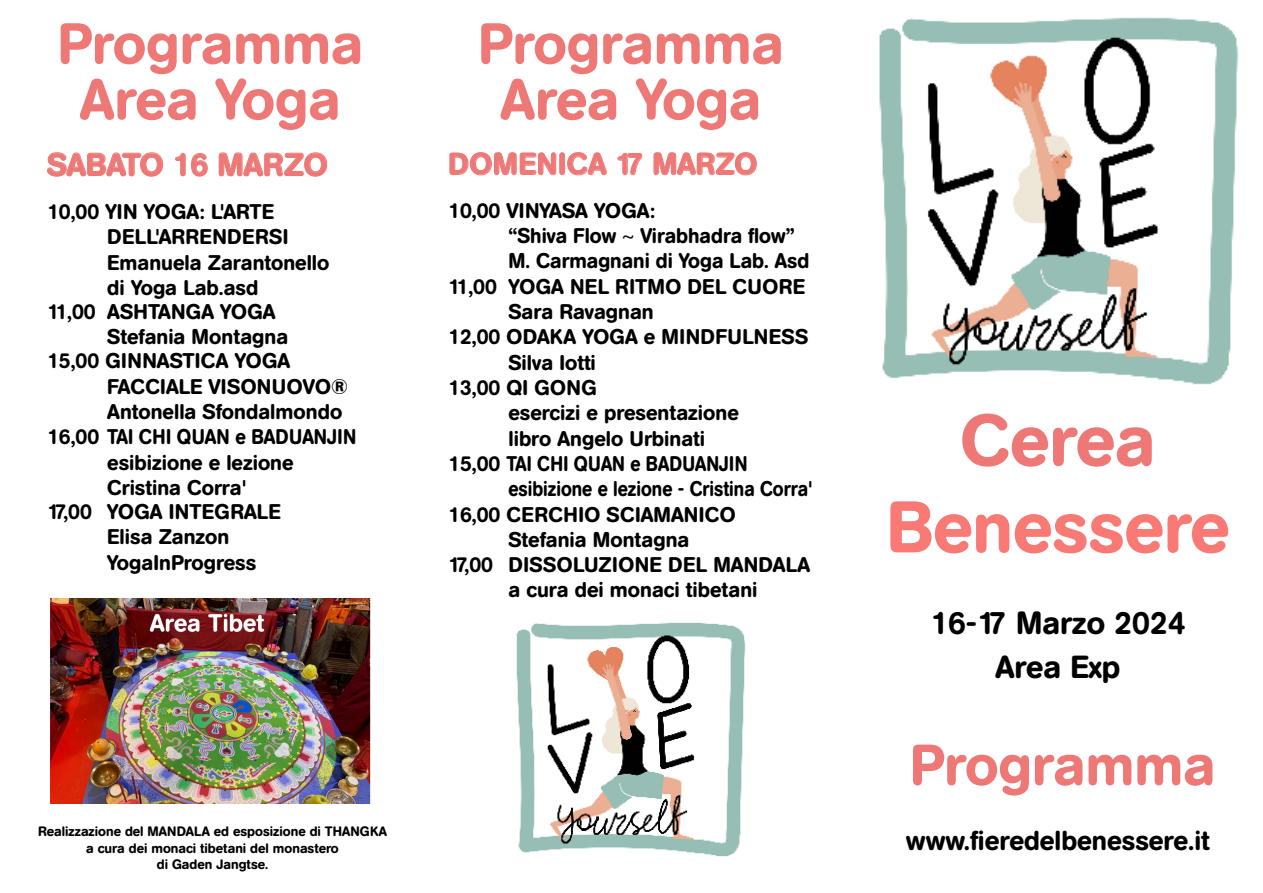
<style>
.page{position:relative;width:1263px;height:893px;background:#fff}
.page>*{position:absolute;margin:0;border:0;box-sizing:border-box;transform-origin:0 0}
.t1{font:500 72.3px "AG Book Rounded";color:#f97975}
.t2{font:500 72.3px "AG Book Rounded";color:#ee7876}
.t3{font:500 57.3px/55.8px "AG Book Rounded";color:#ee7876;text-align:center}
.t4{font:500 31.65px/44px "AG Book Rounded";color:#000;text-align:center}
.t5{font:500 31.65px "AG Book Rounded";color:#ee7876}
.t6{font:500 30.15px "AG Book Rounded";letter-spacing:.02em;color:#ee7876}
.t7{font:500 27.15px "AG Book Rounded";color:#000}
.t8{font:500 21.15px "AG Book Rounded";color:#000}
.t9{font:500 21.15px "AG Book Rounded";letter-spacing:.02em;color:#000}
.t10{font:500 21.15px "AG Book Rounded";color:#000;scale:.88 1}
.t11{font:500 13.5px/16.5px "AG Book Rounded";color:#000;text-align:center}
.s1{font-family:"Myriad Pro";font-weight:400}
</style>
<div class="page">
<svg style="left:47px;top:152px;width:116px;height:25px"></svg>
<svg style="left:175px;top:153px;width:33px;height:24px"></svg>
<svg style="left:218px;top:152px;width:109px;height:25px"></svg>
<svg style="left:449px;top:152px;width:158px;height:24px"></svg>
<svg style="left:617px;top:153px;width:25px;height:22px"></svg>
<svg style="left:653px;top:152px;width:104px;height:24px"></svg>
<img style="left:879px;top:17px;width:359px;height:368px">
<img style="left:516px;top:622px;width:230px;height:235px">
<img style="left:50px;top:598px;width:320px;height:206px">
<h2 class="t3" style="left:57px;top:17px;width:307px">Programma<br>Area Yoga</h2>
<h2 class="t3" style="left:478px;top:17px;width:307px">Programma<br>Area Yoga</h2>
<h3 class="t5" style="left:47px;top:146px;width:282px">SABATO 16 MARZO</h3>
<p class="t8" style="left:47px;top:199px;width:228px">10,00 YIN YOGA: L'ARTE</p>
<p class="t9" style="left:107px;top:224px;width:183px">DELL'ARRENDERSI</p>
<p class="t8" style="left:107px;top:250px;width:224px">Emanuela Zarantonello</p>
<p class="t8" style="left:107px;top:275px;width:153px">di Yoga Lab.asd</p>
<p class="t8" style="left:47px;top:299px;width:230px">11,00 ASHTANGA YOGA</p>
<p class="t8" style="left:107px;top:325px;width:182px">Stefania Montagna</p>
<p class="t8" style="left:47px;top:349px;width:245px">15,00 GINNASTICA YOGA</p>
<p class="t8" style="left:107px;top:374px;width:243px">FACCIALE VISONUOVO®</p>
<p class="t8" style="left:107px;top:399px;width:236px">Antonella Sfondalmondo</p>
<p class="t8" style="left:47px;top:425px;width:311px">16,00 TAI CHI QUAN e BADUANJIN</p>
<p class="t8" style="left:107px;top:450px;width:188px">esibizione e lezione</p>
<p class="t8" style="left:107px;top:475px;width:141px">Cristina Corra'</p>
<p class="t8" style="left:47px;top:499px;width:235px">17,00 YOGA INTEGRALE</p>
<p class="t8" style="left:107px;top:525px;width:124px">Elisa Zanzon</p>
<p class="t8" style="left:107px;top:550px;width:150px">YogaInProgress</p>
<h3 class="t6" style="left:448px;top:146px;width:310px">DOMENICA 17 MARZO</h3>
<p class="t8" style="left:448px;top:198px;width:208px">10,00 VINYASA YOGA:</p>
<p class="t8" style="left:508px;top:223px;width:288px">“Shiva Flow <span class="s1">~</span> Virabhadra flow”</p>
<p class="t8" style="left:508px;top:249px;width:302px">M. Carmagnani di Yoga Lab. Asd</p>
<p class="t9" style="left:448px;top:274px;width:358px">11,00 YOGA NEL RITMO DEL CUORE</p>
<p class="t8" style="left:508px;top:299px;width:147px">Sara Ravagnan</p>
<p class="t9" style="left:448px;top:325px;width:362px">12,00 ODAKA YOGA e MINDFULNESS</p>
<p class="t8" style="left:508px;top:350px;width:89px">Silva Iotti</p>
<p class="t8" style="left:448px;top:375px;width:150px">13,00 QI GONG</p>
<p class="t8" style="left:508px;top:401px;width:232px">esercizi e presentazione</p>
<p class="t8" style="left:508px;top:426px;width:198px">libro Angelo Urbinati</p>
<p class="t8" style="left:448px;top:451px;width:301px">15,00 TAI CHI QUAN e BADUANJIN</p>
<p class="t10" style="left:508px;top:476px;width:347px">esibizione e lezione - Cristina Corra'</p>
<p class="t9" style="left:448px;top:502px;width:289px">16,00 CERCHIO SCIAMANICO</p>
<p class="t8" style="left:508px;top:527px;width:182px">Stefania Montagna</p>
<p class="t9" style="left:448px;top:552px;width:363px">17,00 DISSOLUZIONE DEL MANDALA</p>
<p class="t8" style="left:508px;top:578px;width:251px">a cura dei monaci tibetani</p>
<p class="t11" style="left:38px;top:823px;width:350px">Realizzazione del MANDALA ed esposizione di THANGKA a cura dei monaci tibetani del monastero<br>di Gaden Jangtse.</p>
<h1 class="t2" style="left:960px;top:398px;width:197px">Cerea</h1>
<h1 class="t1" style="left:886px;top:485px;width:344px">Benessere</h1>
<h3 class="t4" style="left:930px;top:602px;width:257px">16-17 Marzo 2024<br>Area Exp</h3>
<h2 class="t3" style="left:910px;top:738px;width:307px">Programma</h2>
<p class="t7" style="left:906px;top:825px;width:305px">www.fieredelbenessere.it</p>
</div>
